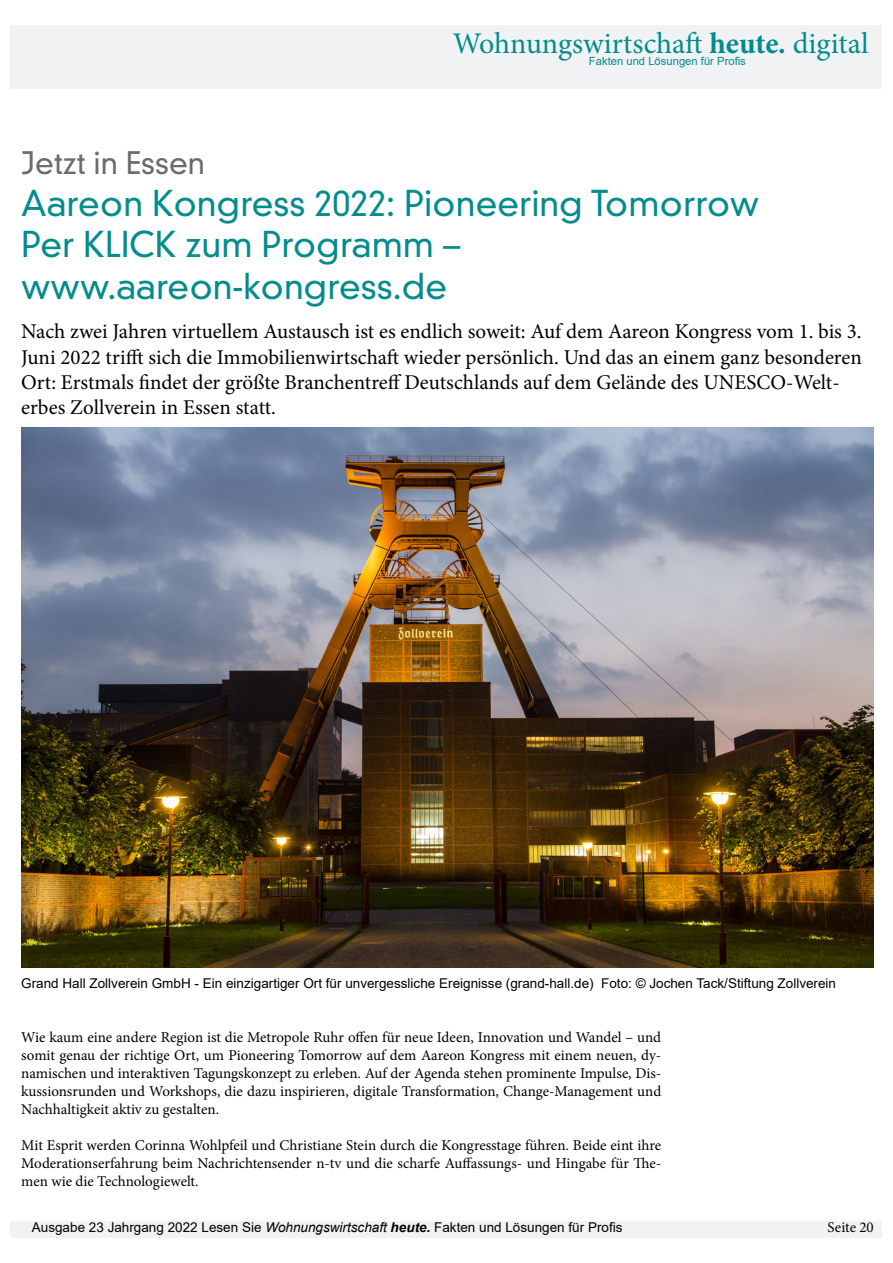
<style>
.page{position:relative;width:893px;height:1263px;background:#fff}
.page>*{position:absolute;margin:0;border:0;box-sizing:border-box;transform-origin:0 0}
.t1{font:300 34.5px/41.4px "DIN Neuzeit Grotesk Std";color:#038c8c}
.t2{font:30px "Minion Pro";color:#038c8c}
.t3{font:300 30px "DIN Neuzeit Grotesk Std";color:#6b6b6b}
.t4{font:21px/25.2px "Minion Pro";color:#000}
.t5{font:15px/18px "Minion Pro";letter-spacing:-.005em;color:#000;text-align:justify}
.t6{font:13.5px "Arial";color:#000}
.t7{font:11.25px "Arial";color:#038c8c}
.s1{font-weight:700}
.s2{font-style:italic}
.s3{font-weight:700;font-style:italic}
</style>
<div class="page">
<div style="left:11px;top:26px;width:871px;height:63px;background:#f1f2f3"></div>
<div style="left:11px;top:1221px;width:871px;height:16px;background:#f1f2f3"></div>
<img style="left:21px;top:427px;width:853px;height:540px">
<h2 class="t2" style="left:453px;top:23px;width:417px">Wohnungswirtschaft <span class="s1">heute.</span> digital</h2>
<p class="t7" style="left:589px;top:53px;width:158px">Fakten und Lösungen für Profis</p>
<h2 class="t3" style="left:21px;top:145px;width:185px">Jetzt in Essen</h2>
<h1 class="t1" style="left:21px;top:183px;width:739px">Aareon Kongress 2022: Pioneering Tomorrow<br>Per KLICK zum Programm – www.aareon-kongress.de</h1>
<p class="t4" style="left:21px;top:319px;width:842px">Nach zwei Jahren virtuellem Austausch ist es endlich soweit: Auf dem Aareon Kongress vom 1. bis 3.<br>Juni 2022 trifft sich die Immobilienwirtschaft wieder persönlich. Und das an einem ganz besonderen Ort: Erstmals findet der größte Branchentreff Deutschlands auf dem Gelände des UNESCO-Welt&shy;erbes Zollverein in Essen statt.</p>
<p class="t6" style="left:21px;top:974px;width:816px">Grand Hall Zollverein GmbH - Ein einzigartiger Ort für unvergessliche Ereignisse (grand-hall.de) Foto: © Jochen Tack/Stiftung Zollverein</p>
<p class="t5" style="left:21px;top:1028px;width:641px">Wie kaum eine andere Region ist die Metropole Ruhr offen für neue Ideen, Innovation und Wandel – und somit genau der richtige Ort, um Pioneering Tomorrow auf dem Aareon Kongress mit einem neuen, dy&shy;namischen und interaktiven Tagungskonzept zu erleben. Auf der Agenda stehen prominente Impulse, Dis&shy;kussionsrunden und Workshops, die dazu inspirieren, digitale Transformation, Change-Management und Nachhaltigkeit aktiv zu gestalten.</p>
<p class="t5" style="left:21px;top:1136px;width:641px">Mit Esprit werden Corinna Wohlpfeil und Christiane Stein durch die Kongresstage führen. Beide eint ihre Moderationserfahrung beim Nachrichtensender n-tv und die scharfe Auffassungs- und Hingabe für The&shy;men wie die Technologiewelt.</p>
<p class="t6" style="left:32px;top:1218px;width:592px">Ausgabe 23 Jahrgang 2022 Lesen Sie <span class="s2">Wohnungswirtschaft</span> <span class="s3">heute.</span> Fakten und Lösungen für Profis</p>
<p class="t5" style="left:828px;top:1218px;width:48px">Seite 20</p>
</div>
